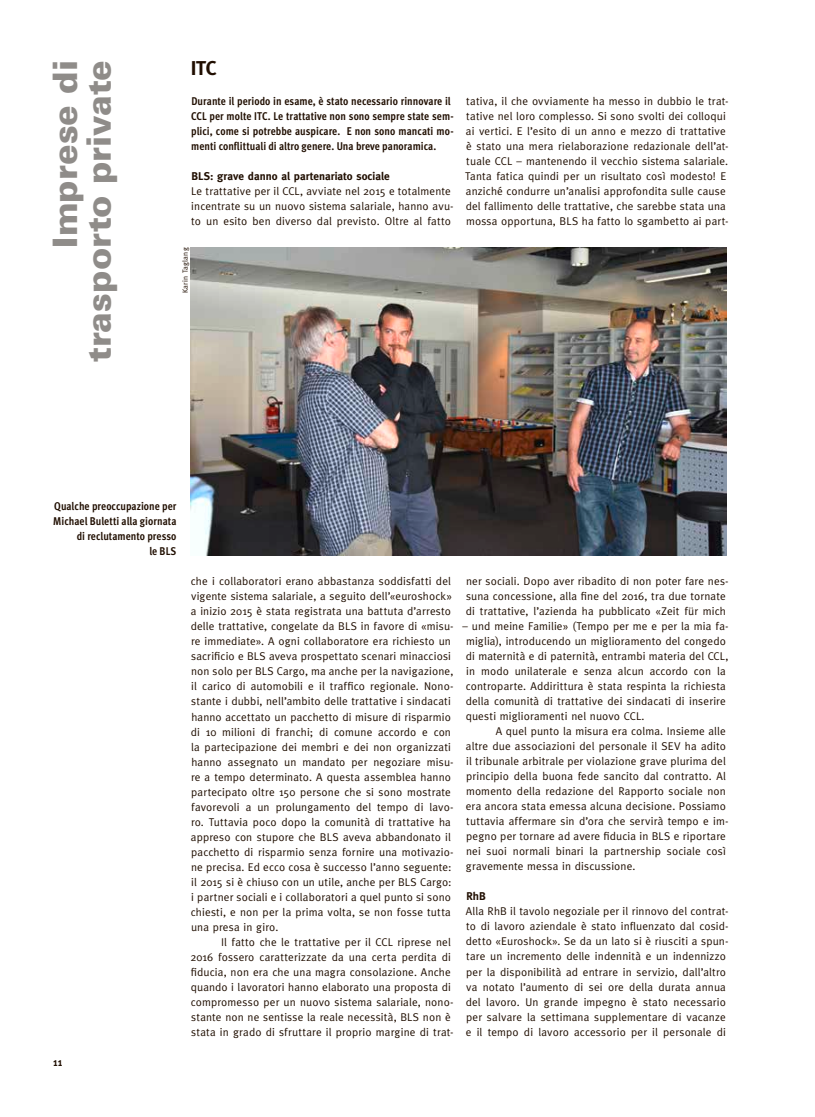
<style>
.page{position:relative;width:815px;height:1117px;background:#fff}
.page>*{position:absolute;margin:0;border:0;box-sizing:border-box;transform-origin:0 0}
.t1{font:900 33.75px/33.8px "Univers";color:#8f8c89;text-align:right}
.t2{font:700 20px "Meta";color:#200e00}
.t3{font:11.25px/15px "Meta";letter-spacing:.015em;color:#200e00}
.t4{font:700 11.25px/15px "Meta Cond";letter-spacing:.005em;color:#200e00}
.t5{font:700 11.25px "Meta";letter-spacing:.005em;color:#200e00}
.t6{font:7.5px "Meta";letter-spacing:.025em;color:#200e00}
</style>
<div class="page">
<img style="left:191px;top:247px;width:535px;height:308px">
<h1 class="t1" style="left:48px;top:362px;width:304px;rotate:-90deg">Imprese di trasporto private</h1>
<h2 class="t2" style="left:191px;top:56px;width:27px">ITC</h2>
<p class="t4" style="left:191px;top:93px;width:264px">Durante il periodo in esame, è stato necessario rinnovare il CCL per molte ITC. Le trattative non sono sempre state sem&shy;plici, come si potrebbe auspicare. E non sono mancati mo&shy;menti conflittuali di altro genere. Una breve panoramica.</p>
<p class="t5" style="left:191px;top:170px;width:200px">BLS: grave danno al partenariato sociale</p>
<p class="t3" style="left:191px;top:183px;width:264px">Le trattative per il CCL, avviate nel 2015 e totalmente incentrate su un nuovo sistema salariale, hanno avu&shy;to un esito ben diverso dal previsto. Oltre al fatto</p>
<p class="t6" style="left:181px;top:293px;width:47px;rotate:-90deg">Karin Taglang</p>
<p class="t3" style="left:465px;top:93px;width:265px">tativa, il che ovviamente ha messo in dubbio le trat&shy;tative nel loro complesso. Si sono svolti dei colloqui ai vertici. E l’esito di un anno e mezzo di trattative è stato una mera rielaborazione redazionale dell’at&shy;tuale CCL – mantenendo il vecchio sistema salariale.<br>Tanta fatica quindi per un risultato così modesto! E anziché condurre un’analisi approfondita sulle cause del fallimento delle trattative, che sarebbe stata una mossa opportuna, BLS ha fatto lo sgambetto ai part-</p>
<p class="t4" style="left:53px;top:498px;width:125px;text-align:right">Qualche preoccupazione per<br>Michael Buletti alla giornata di reclutamento presso<br>le BLS</p>
<p class="t4" style="left:53px;top:1053px;width:11px">11</p>
<p class="t3" style="left:191px;top:573px;width:264px">che i collaboratori erano abbastanza soddisfatti del vigente sistema salariale, a seguito dell’«euroshock» a inizio 2015 è stata registrata una battuta d’arresto delle trattative, congelate da BLS in favore di «misu&shy;re immediate». A ogni collaboratore era richiesto un sacrificio e BLS aveva prospettato scenari minacciosi non solo per BLS Cargo, ma anche per la navigazione, il carico di automobili e il traffico regionale. Nono&shy;stante i dubbi, nell’ambito delle trattative i sindacati hanno accettato un pacchetto di misure di risparmio di 10 milioni di franchi; di comune accordo e con la partecipazione dei membri e dei non organizzati hanno assegnato un mandato per negoziare misu&shy;re a tempo determinato. A questa assemblea hanno partecipato oltre 150 persone che si sono mostrate favorevoli a un prolungamento del tempo di lavo&shy;ro. Tuttavia poco dopo la comunità di trattative ha appreso con stupore che BLS aveva abbandonato il pacchetto di risparmio senza fornire una motivazio&shy;ne precisa. Ed ecco cosa è successo l’anno seguente: il 2015 si è chiuso con un utile, anche per BLS Cargo: i partner sociali e i collaboratori a quel punto si sono chiesti, e non per la prima volta, se non fosse tutta una presa in giro.</p>
<p class="t3" style="left:190px;top:933px;width:265px;text-indent:31px">Il fatto che le trattative per il CCL riprese nel 2016 fossero caratterizzate da una certa perdita di fiducia, non era che una magra consolazione. Anche quando i lavoratori hanno elaborato una proposta di compromesso per un nuovo sistema salariale, nono&shy;stante non ne sentisse la reale necessità, BLS non è stata in grado di sfruttare il proprio margine di trat-</p>
<p class="t3" style="left:466px;top:573px;width:264px">ner sociali. Dopo aver ribadito di non poter fare nes&shy;suna concessione, alla fine del 2016, tra due tornate di trattative, l’azienda ha pubblicato «Zeit für mich</p>
<p class="t3" style="left:462px;top:618px;width:268px">– und meine Familie» (Tempo per me e per la mia fa&shy;miglia), introducendo un miglioramento del congedo di maternità e di paternità, entrambi materia del CCL, in modo unilaterale e senza alcun accordo con la controparte. Addirittura è stata respinta la richiesta della comunità di trattative dei sindacati di inserire questi miglioramenti nel nuovo CCL.</p>
<p class="t3" style="left:466px;top:723px;width:264px;text-indent:30px">A quel punto la misura era colma. Insieme alle altre due associazioni del personale il SEV ha adito il tribunale arbitrale per violazione grave plurima del principio della buona fede sancito dal contratto. Al momento della redazione del Rapporto sociale non era ancora stata emessa alcuna decisione. Possiamo tuttavia affermare sin d’ora che servirà tempo e im&shy;pegno per tornare ad avere fiducia in BLS e riportare nei suoi normali binari la partnership sociale così gravemente messa in discussione.</p>
<p class="t5" style="left:466px;top:889px;width:21px">RhB</p>
<p class="t3" style="left:466px;top:903px;width:264px">Alla RhB il tavolo negoziale per il rinnovo del contrat&shy;to di lavoro aziendale è stato influenzato dal cosid&shy;detto «Euroshock». Se da un lato si è riusciti a spun&shy;tare un incremento delle indennità e un indennizzo per la disponibilità ad entrare in servizio, dall’altro va notato l’aumento di sei ore della durata annua del lavoro. Un grande impegno è stato necessario per salvare la settimana supplementare di vacanze e il tempo di lavoro accessorio per il personale di</p>
</div>
